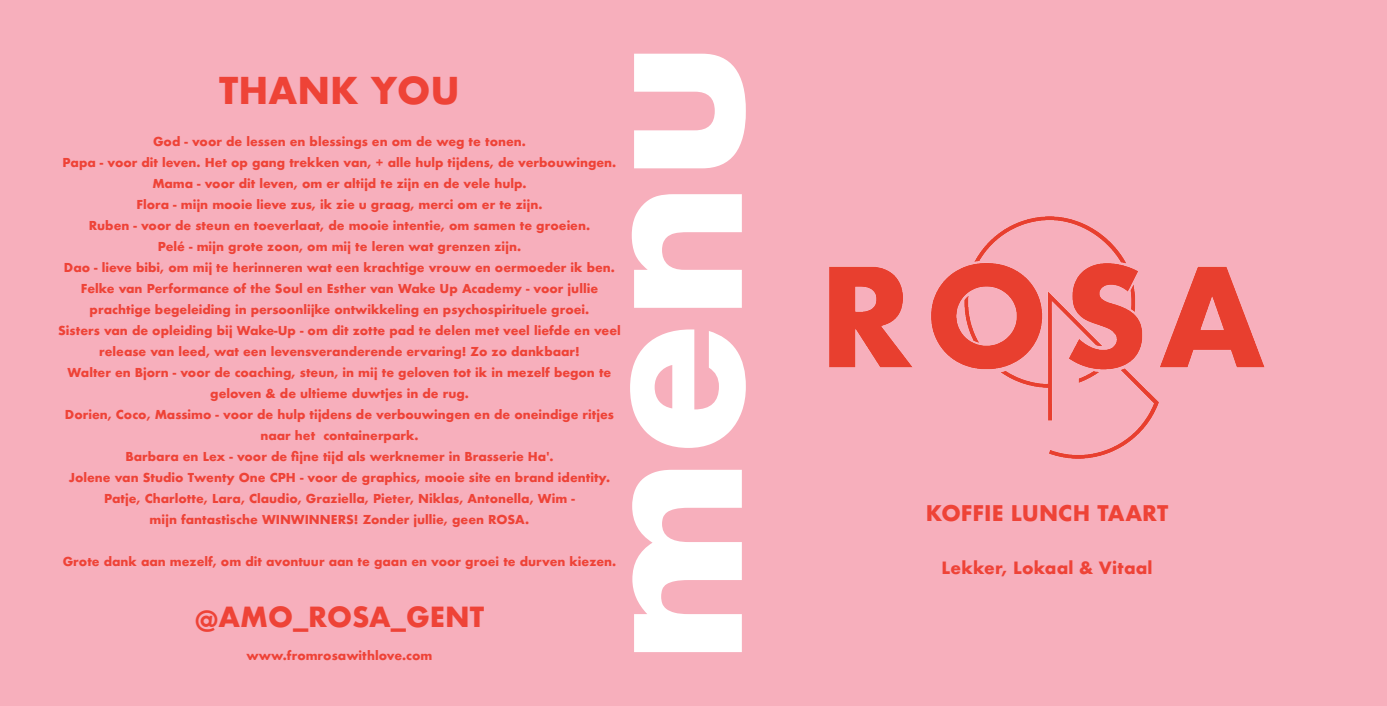
<style>
.page{position:relative;width:1387px;height:706px;background:#fff}
.page>*{position:absolute;margin:0;border:0;box-sizing:border-box;transform-origin:0 0}
.t1{font:700 210px "Futura";color:#fff}
.t2{font:700 36px "Futura";color:#ee4337}
.t3{font:700 27px "Futura";color:#ee4337}
.t4{font:700 21px "Futura";letter-spacing:.005em;color:#ee4337}
.t5{font:700 16.5px "Futura";letter-spacing:.01em;color:#ee4337}
.t6{font:700 12px/21px "Futura";color:#ee4337;text-align:center}
</style>
<div class="page">
<div style="left:0;top:0;width:1386px;height:706px;background:#f7afbc"></div>
<img style="left:829px;top:217px;width:435px;height:241px">
<p class="t2" style="left:219px;top:64px;width:242px">THANK YOU</p>
<p class="t6" style="left:63px;top:131px;width:555px">God - voor de lessen en blessings en om de weg te tonen.<br>Papa - voor dit leven. Het op gang trekken van, + alle hulp tijdens, de verbouwingen.</p>
<p class="t6" style="left:152px;top:173px;width:376px">Mama - voor dit leven, om er altijd te zijn en de vele hulp.</p>
<p class="t6" style="left:136px;top:194px;width:407px">Flora - mijn mooie lieve zus, ik zie u graag, merci om er te zijn.</p>
<p class="t6" style="left:89px;top:215px;width:503px">Ruben - voor de steun en toeverlaat, de mooie intentie, om samen te groeien.</p>
<p class="t6" style="left:158px;top:236px;width:365px">Pelé - mijn grote zoon, om mij te leren wat grenzen zijn.</p>
<p class="t6" style="left:64px;top:257px;width:552px">Dao - lieve bibi, om mij te herinneren wat een krachtige vrouw en oermoeder ik ben.</p>
<p class="t6" style="left:58px;top:278px;width:564px">Felke van Performance of the Soul en Esther van Wake Up Academy - voor jullie prachtige begeleiding in persoonlijke ontwikkeling en psychospirituele groei.<br>Sisters van de opleiding bij Wake-Up - om dit zotte pad te delen met veel liefde en veel release van leed, wat een levensveranderende ervaring! Zo zo dankbaar!</p>
<p class="t6" style="left:68px;top:362px;width:545px">Walter en Bjorn - voor de coaching, steun, in mij te geloven tot ik in mezelf begon te geloven &amp; de ultieme duwtjes in de rug.</p>
<p class="t6" style="left:65px;top:404px;width:550px">Dorien, Coco, Massimo - voor de hulp tijdens de verbouwingen en de oneindige ritjes naar het containerpark.</p>
<p class="t6" style="left:125px;top:446px;width:429px">Barbara en Lex - voor de fijne tijd als werknemer in Brasserie Ha'.</p>
<p class="t6" style="left:69px;top:467px;width:543px">Jolene van Studio Twenty One CPH - voor de graphics, mooie site en brand identity.</p>
<p class="t6" style="left:104px;top:488px;width:472px">Patje, Charlotte, Lara, Claudio, Graziella, Pieter, Niklas, Antonella, Wim - mijn fantastische WINWINNERS! Zonder jullie, geen ROSA.</p>
<p class="t6" style="left:63px;top:551px;width:555px">Grote dank aan mezelf, om dit avontuur aan te gaan en voor groei te durven kiezen.</p>
<p class="t3" style="left:195px;top:597px;width:291px">@AMO_ROSA_GENT</p>
<p class="t6" style="left:246px;top:644px;width:187px">www.fromrosawithlove.com</p>
<p class="t1" style="left:511px;top:665px;width:626px;rotate:-90deg">menu</p>
<p class="t4" style="left:925px;top:498px;width:244px">KOFFIE LUNCH TAART</p>
<p class="t5" style="left:941px;top:555px;width:212px">Lekker, Lokaal &amp; Vitaal</p>
</div>
